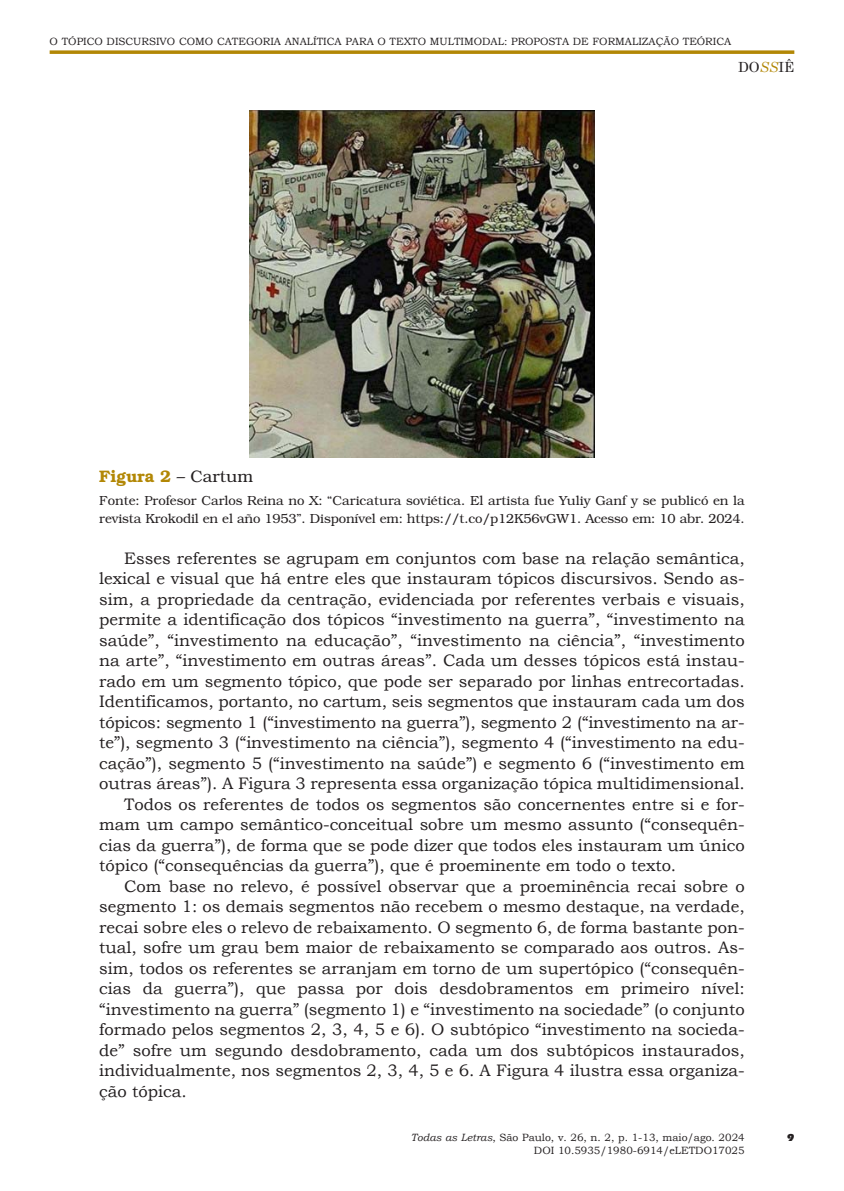
<style>
.page{position:relative;width:844px;height:1191px;background:#fff}
.page>*{position:absolute;margin:0;border:0;box-sizing:border-box;transform-origin:0 0}
.t1{font:16.62px "Bookman Old Style";color:#231f20}
.t2{font:600 16.62px "Bookman";color:#b28705}
.t3{font:14px "Century Schoolbook";color:#231f20}
.t4{font:300 13.12px/17.7px "Bookman";color:#231f20}
.t5{font:11.38px/19.4px "Times New Roman";color:#000}
.t6{font:10.5px/12.6px "Bookman Old Style";color:#231f20}
.t7{font:900 10.5px "Itc Eras";color:#231f20}
.s1{font-style:italic;color:#b28705}
.s2{font-weight:300;color:#231f20}
.s3{font-style:italic}
</style>
<div class="page">
<svg style="left:50px;top:50px;width:744px;height:4px;background:#bb9523"></svg>
<img style="left:249px;top:111px;width:345px;height:346px">
<p class="t6" style="left:50px;top:35px;width:683px">O tópico discursivo co mo catego ria analítica para o texto multimo dal: pro po sta de fo rmalização teórica</p>
<p class="t3" style="left:737px;top:55px;width:58px">DO<span class="s1">SS</span>IÊ</p>
<p class="t2" style="left:99px;top:466px;width:155px">Figura 2 <span class="s2">– Cartum</span></p>
<p class="t4" style="left:99px;top:491px;width:646px">Fonte: Profesor Carlos Reina no X: “Caricatura soviética. El artista fue Yuliy Ganf y se publicó en la revista Krokodil en el año 1953”. Disponível em: https://t.co/p12K56vGW1. Acesso em: 10 abr. 2024.</p>
<p class="t1" style="left:124px;top:547px;width:622px">Esses referentes se agrupam em conjuntos com base na relação semântica,</p>
<p class="t1" style="left:99px;top:567px;width:646px">lexical e visual que há entre eles que instauram tópicos discursivos. Sendo as-</p>
<p class="t1" style="left:99px;top:588px;width:646px">sim, a propriedade da centração, evidenciada por referentes verbais e visuais,</p>
<p class="t1" style="left:99px;top:608px;width:646px">permite a identificação dos tópicos “investimento na guerra”, “investimento na</p>
<p class="t1" style="left:99px;top:629px;width:646px">saúde”, “investimento na educação”, “investimento na ciência”, “investimento</p>
<p class="t1" style="left:99px;top:649px;width:646px">na arte”, “investimento em outras áreas”. Cada um desses tópicos está instau-</p>
<p class="t1" style="left:99px;top:670px;width:646px">rado em um segmento tópico, que pode ser separado por linhas entrecortadas.</p>
<p class="t1" style="left:99px;top:690px;width:646px">Identificamos, portanto, no cartum, seis segmentos que instauram cada um dos</p>
<p class="t1" style="left:99px;top:711px;width:646px">tópicos: segmento 1 (“investimento na guerra”), segmento 2 (“investimento na ar-</p>
<p class="t1" style="left:99px;top:731px;width:646px">te”), segmento 3 (“investimento na ciência”), segmento 4 (“investimento na edu-</p>
<p class="t1" style="left:99px;top:752px;width:646px">cação”), segmento 5 (“investimento na saúde”) e segmento 6 (“investimento em</p>
<p class="t1" style="left:99px;top:772px;width:646px">outras áreas”). A Figura 3 representa essa organização tópica multidimensional.</p>
<p class="t1" style="left:124px;top:793px;width:622px">Todos os referentes de todos os segmentos são concernentes entre si e for-</p>
<p class="t1" style="left:99px;top:813px;width:646px">mam um campo semântico-conceitual sobre um mesmo assunto (“consequên-</p>
<p class="t1" style="left:99px;top:834px;width:646px">cias da guerra”), de forma que se pode dizer que todos eles instauram um único</p>
<p class="t1" style="left:99px;top:854px;width:578px">tópico (“consequências da guerra”), que é proeminente em todo o texto.</p>
<p class="t1" style="left:124px;top:875px;width:622px">Com base no relevo, é possível observar que a proeminência recai sobre o</p>
<p class="t1" style="left:99px;top:895px;width:646px">segmento 1: os demais segmentos não recebem o mesmo destaque, na verdade,</p>
<p class="t1" style="left:99px;top:916px;width:646px">recai sobre eles o relevo de rebaixamento. O segmento 6, de forma bastante pon-</p>
<p class="t1" style="left:99px;top:936px;width:646px">tual, sofre um grau bem maior de rebaixamento se comparado aos outros. As-</p>
<p class="t1" style="left:99px;top:957px;width:646px">sim, todos os referentes se arranjam em torno de um supertópico (“consequên-</p>
<p class="t1" style="left:99px;top:977px;width:646px">cias da guerra”), que passa por dois desdobramentos em primeiro nível:</p>
<p class="t1" style="left:99px;top:998px;width:646px">“investimento na guerra” (segmento 1) e “investimento na sociedade” (o conjunto</p>
<p class="t1" style="left:99px;top:1018px;width:646px">formado pelos segmentos 2, 3, 4, 5 e 6). O subtópico “investimento na socieda-</p>
<p class="t1" style="left:99px;top:1039px;width:646px">de” sofre um segundo desdobramento, cada um dos subtópicos instaurados,</p>
<p class="t1" style="left:99px;top:1059px;width:646px">individualmente, nos segmentos 2, 3, 4, 5 e 6. A Figura 4 ilustra essa organiza-</p>
<p class="t1" style="left:99px;top:1080px;width:89px">ção tópica.</p>
<p class="t5" style="left:182px;top:491px;width:481px"><sup>1</sup> Trata-se de um cartum do artista russo Yuliy Ganf, publicado em 1953. Aqui usamos a versão em inglês, publicado no X, com acesso aberto.</p>
<p class="t6" style="left:534px;top:1131px;width:212px;text-indent:-123px"><span class="s3">Todas as Letras</span>, São Paulo, v. 26, n. 2, p. 1-13, maio/ago. 2024<br>DOI 10.5935/1980-6914/eLETD</p>
<p class="t6" style="left:703px;top:1143px;width:42px">O17025</p>
<p class="t7" style="left:786px;top:1131px;width:9px">9</p>
</div>
